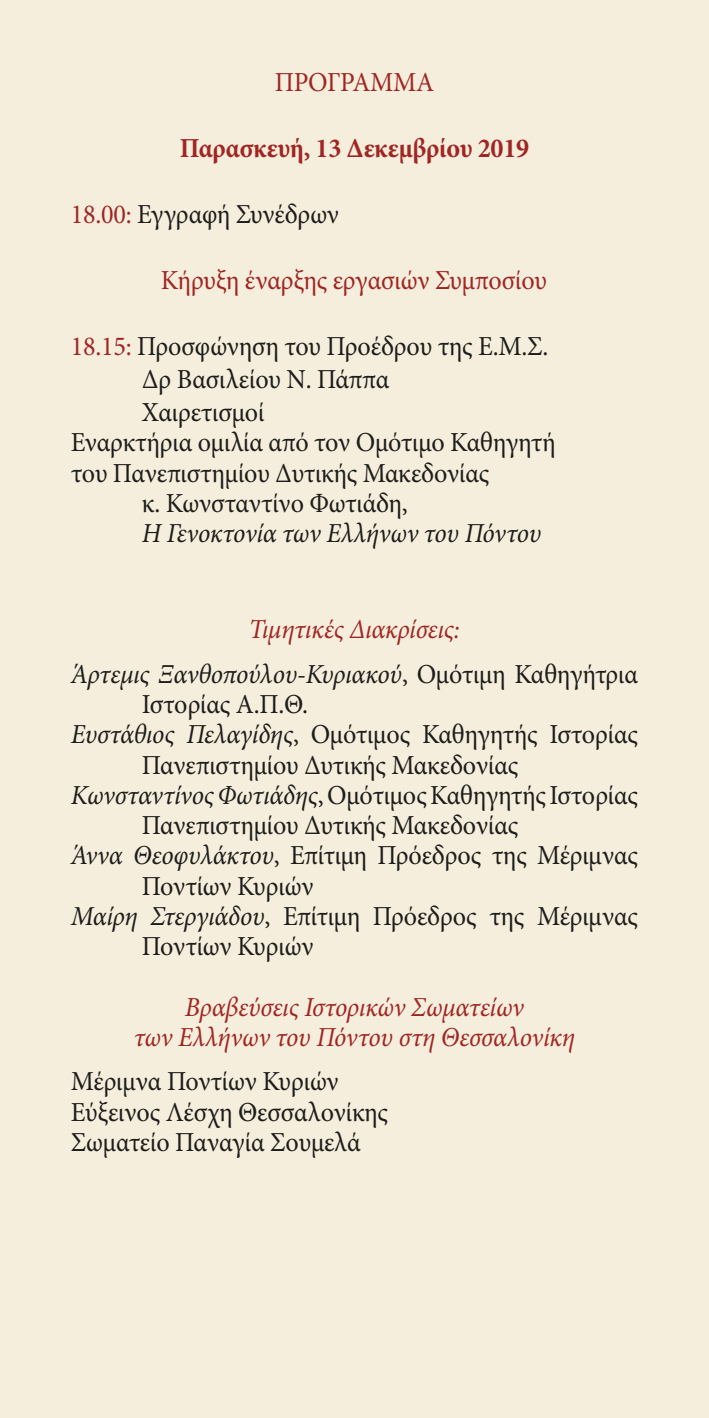
<style>
.page{position:relative;width:709px;height:1418px;background:#fff}
.page>*{position:absolute;margin:0;border:0;box-sizing:border-box;transform-origin:0 0}
.t1{font:27.5px/33px "Minion Pro";letter-spacing:-.01em;color:#1d1d1b;scale:.95 1}
.t2{font:italic 27.5px/44.5px "Minion Pro";letter-spacing:-.015em;color:#1d1d1b;text-align:center;scale:.95 1}
.t3{font:italic 27.5px/30.2px "Minion Pro";letter-spacing:-.01em;color:#a02624;text-align:center;scale:.95 1}
.t4{font:27.5px "Minion Pro";letter-spacing:-.01em;color:#a02624;scale:.95 1}
.t5{font:700 27.5px "Minion Pro";letter-spacing:-.01em;color:#a02624;scale:.95 1}
.s1{color:#a02624}
.s2{font-style:normal}
.s3{font-style:italic}
</style>
<div class="page">
<div style="left:0;top:0;width:709px;height:1417px;background:#f6eedc"></div>
<p class="t4" style="left:275px;top:64px;width:169px">ΠΡΟΓΡΑΜΜΑ</p>
<p class="t5" style="left:180px;top:129px;width:369px">Παρασκευή, 13 Δεκεμβρίου 2019</p>
<p class="t1" style="left:71px;top:198px;width:284px"><span class="s1">18.00:</span> Εγγραφή Συνέδρων</p>
<p class="t4" style="left:161px;top:262px;width:408px">Κήρυξη έναρξης εργασιών Συμποσίου</p>
<p class="t1" style="left:142px;top:330px;width:429px;text-indent:-71px"><span class="s1">18.15:</span> Προσφώνηση του Προέδρου της Ε.Μ.Σ.<br>Δρ Βασιλείου Ν. Πάππα<br>Χαιρετισμοί</p>
<p class="t1" style="left:71px;top:426px;width:512px">Εναρκτήρια ομιλία από τον Ομότιμο Καθηγητή</p>
<p class="t1" style="left:71px;top:456px;width:442px">του Πανεπιστημίου Δυτικής Μακεδονίας</p>
<p class="t1" style="left:142px;top:486px;width:281px">κ. Κωνσταντίνο Φωτιάδη,</p>
<p class="t2" style="left:142px;top:511px;width:422px">Η Γενοκτονία των Ελλήνων του Πόντου</p>
<p class="t2" style="left:71px;top:607px;width:598px"><span class="s1">Τιμητικές Διακρίσεις:<br></span>Άρτεμις Ξανθοπούλου-Κυριακού<span class="s2">, Ομότιμη Καθηγήτρια</span></p>
<p class="t1" style="left:142px;top:688px;width:176px">Ιστορίας Α.Π.Θ.</p>
<p class="t1" style="left:71px;top:718px;width:598px"><span class="s3">Ευστάθιος Πελαγίδης</span>, Ομότιμος Καθηγητής Ιστορίας</p>
<p class="t1" style="left:142px;top:748px;width:398px">Πανεπιστημίου Δυτικής Μακεδονίας</p>
<p class="t1" style="left:71px;top:778px;width:598px"><span class="s3">Κωνσταντίνος Φωτιάδης</span>, Ομότιμος Καθηγητής Ιστορίας</p>
<p class="t1" style="left:142px;top:809px;width:398px">Πανεπιστημίου Δυτικής Μακεδονίας</p>
<p class="t1" style="left:71px;top:839px;width:598px"><span class="s3">Άννα Θεοφυλάκτου</span>, Επίτιμη Πρόεδρος της Μέριμνας</p>
<p class="t1" style="left:142px;top:869px;width:182px">Ποντίων Κυριών</p>
<p class="t1" style="left:71px;top:899px;width:598px"><span class="s3">Μαίρη Στεργιάδου</span>, Επίτιμη Πρόεδρος της Μέριμνας</p>
<p class="t1" style="left:142px;top:930px;width:182px">Ποντίων Κυριών</p>
<p class="t3" style="left:134px;top:991px;width:466px">Βραβεύσεις Ιστορικών Σωματείων<br>των Ελλήνων του Πόντου στη Θεσσαλονίκη</p>
<p class="t1" style="left:71px;top:1066px;width:335px;line-height:30.2px">Μέριμνα Ποντίων Κυριών<br>Εύξεινος Λέσχη Θεσσαλονίκης<br>Σωματείο Παναγία Σουμελά</p>
</div>
